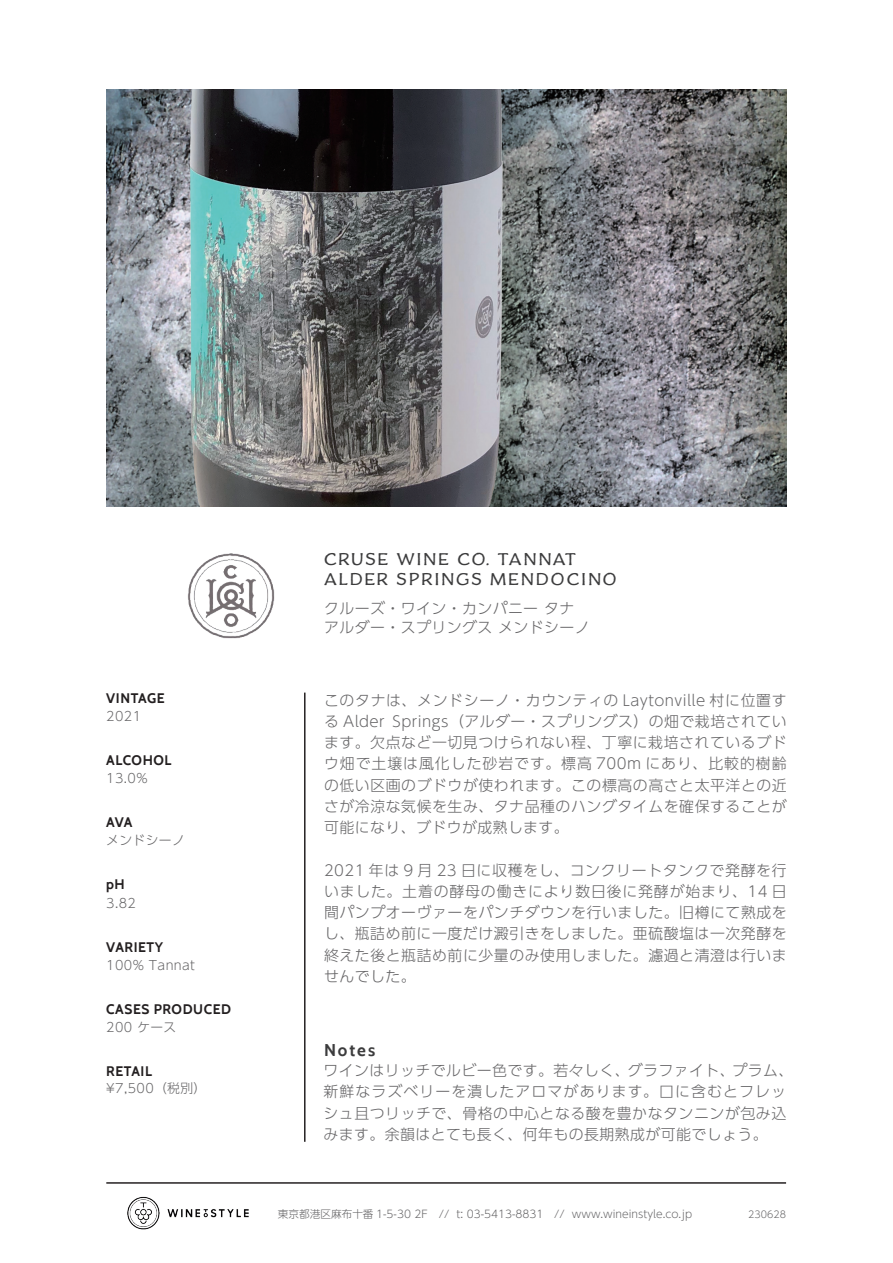
<style>
.page{position:relative;width:893px;height:1263px;background:#fff}
.page>*{position:absolute;margin:0;border:0;box-sizing:border-box;transform-origin:0 0}
.t1{font:18px "Charcuterie Flared";letter-spacing:.12em;color:#3c3c3d}
.t2{font:700 16.95px "Cabin";letter-spacing:.115em;color:#3c3c3d}
.t3{font:300 14.85px/21.3px "UD Shin Go Pr 6 N";letter-spacing:.04em;color:#676668}
.t4{font:700 13.8px "Cabin";letter-spacing:.04em;color:#231f20}
.t5{font:300 12.75px "UD Shin Go Pr 6 N";letter-spacing:.03em;color:#676668}
.t6{font:300 10.65px "UD Shin Go Pr 6 N";color:#676668}
.t7{font:300 9.6px "UD Shin Go Pr 6 N";color:#676668}
</style>
<div class="page">
<img style="left:127px;top:1196px;width:122px;height:34px">
<hr style="left:304px;top:693px;width:2px;height:449px;background:#231f20">
<hr style="left:106px;top:1182px;width:680px;height:2px;background:#231f20">
<img style="left:188px;top:553px;width:86px;height:86px">
<img style="left:591px;top:90px;width:195px;height:416px">
<img style="left:106px;top:90px;width:485px;height:416px">
<p class="t4" style="left:106px;top:690px;width:60px">VINTAGE</p>
<p class="t5" style="left:106px;top:706px;width:36px">2021</p>
<p class="t4" style="left:106px;top:752px;width:67px">ALCOHOL</p>
<p class="t5" style="left:106px;top:768px;width:43px">13.0%</p>
<p class="t4" style="left:106px;top:814px;width:28px">AVA</p>
<p class="t5" style="left:106px;top:830px;width:80px">メンドシーノ</p>
<p class="t4" style="left:106px;top:876px;width:20px">pH</p>
<p class="t5" style="left:106px;top:892px;width:31px">3.82</p>
<p class="t4" style="left:106px;top:939px;width:58px">VARIETY</p>
<p class="t5" style="left:106px;top:954px;width:90px">100% Tannat</p>
<p class="t4" style="left:106px;top:1001px;width:126px">CASES PRODUCED</p>
<p class="t5" style="left:106px;top:1016px;width:72px">200 ケース</p>
<p class="t4" style="left:106px;top:1063px;width:47px">RETAIL</p>
<p class="t5" style="left:106px;top:1078px;width:102px">¥7,500（税別(</p>
<p class="t1" style="left:324px;top:548px;width:66px">CRUSE</p>
<p class="t1" style="left:324px;top:568px;width:66px">ALDER</p>
<p class="t1" style="left:397px;top:548px;width:54px">W NI E</p>
<p class="t1" style="left:457px;top:548px;width:34px">CO.</p>
<p class="t1" style="left:498px;top:548px;width:79px">TANNAT</p>
<p class="t1" style="left:397px;top:568px;width:87px">SPRINGS</p>
<p class="t1" style="left:490px;top:568px;width:128px">MENDOCINO</p>
<p class="t3" style="left:324px;top:598px;width:267px;line-height:19.2px">クルーズ・ワイン・カンパニータナアルダー・スプリングスメンドシーノ</p>
<p class="t3" style="left:324px;top:689px;width:464px;text-align:right">このタナは、メンドシーノ・カウンティの Laytonville 村に位置す<br>Springs（アルダー・スプリングス）の畑で栽培されてい</p>
<p class="t3" style="left:324px;top:710px;width:464px">る Alder<br>ます。欠点など一切見つけられない程、丁寧に栽培されているブドウ畑で土壌は風化した砂岩です。標高 700m にあり、比較的樹齢の低い区画のブドウが使われます。この標高の高さと太平洋との近さが冷涼な気候を生み、タナ品種のハングタイムを確保することが可能になり、ブドウが成熟します。</p>
<p class="t3" style="left:324px;top:859px;width:464px;text-align:justify">2021 年は 9 月 23 日に収穫をし、コンクリートタンクで発酵を行いました。土着の酵母の働きにより数日後に発酵が始まり、14 日間パンプオーヴァーをパンチダウンを行いました。旧樽にて熟成をし、瓶詰め前に一度だけ澱引きをしました。亜硫酸塩は一次発酵を終えた後と瓶詰め前に少量のみ使用しました。濾過と清澄は行いませんでした。</p>
<p class="t2" style="left:324px;top:1040px;width:53px">Notes</p>
<p class="t3" style="left:323px;top:1059px;width:472px">ワインはリッチでルビー色です。若々しく、グラファイト、プラム、新鮮なラズベリーを潰したアロマがあります。口に含むとフレッシュ且つリッチで、骨格の中心となる酸を豊かなタンニンが包み込みます。余韻はとても長く、何年もの長期熟成が可能でしょう。</p>
<p class="t6" style="left:278px;top:1206px;width:152px">東京都港区麻布十番 1-5-30 2F</p>
<p class="t6" style="left:456px;top:1206px;width:89px">:t 03-5413-8831</p>
<p class="t6" style="left:439px;top:1206px;width:12px">//</p>
<p class="t6" style="left:572px;top:1206px;width:122px">www.wineinstyle.co.jp</p>
<p class="t6" style="left:554px;top:1206px;width:12px">//</p>
<p class="t7" style="left:748px;top:1206px;width:39px">230628</p>
</div>
